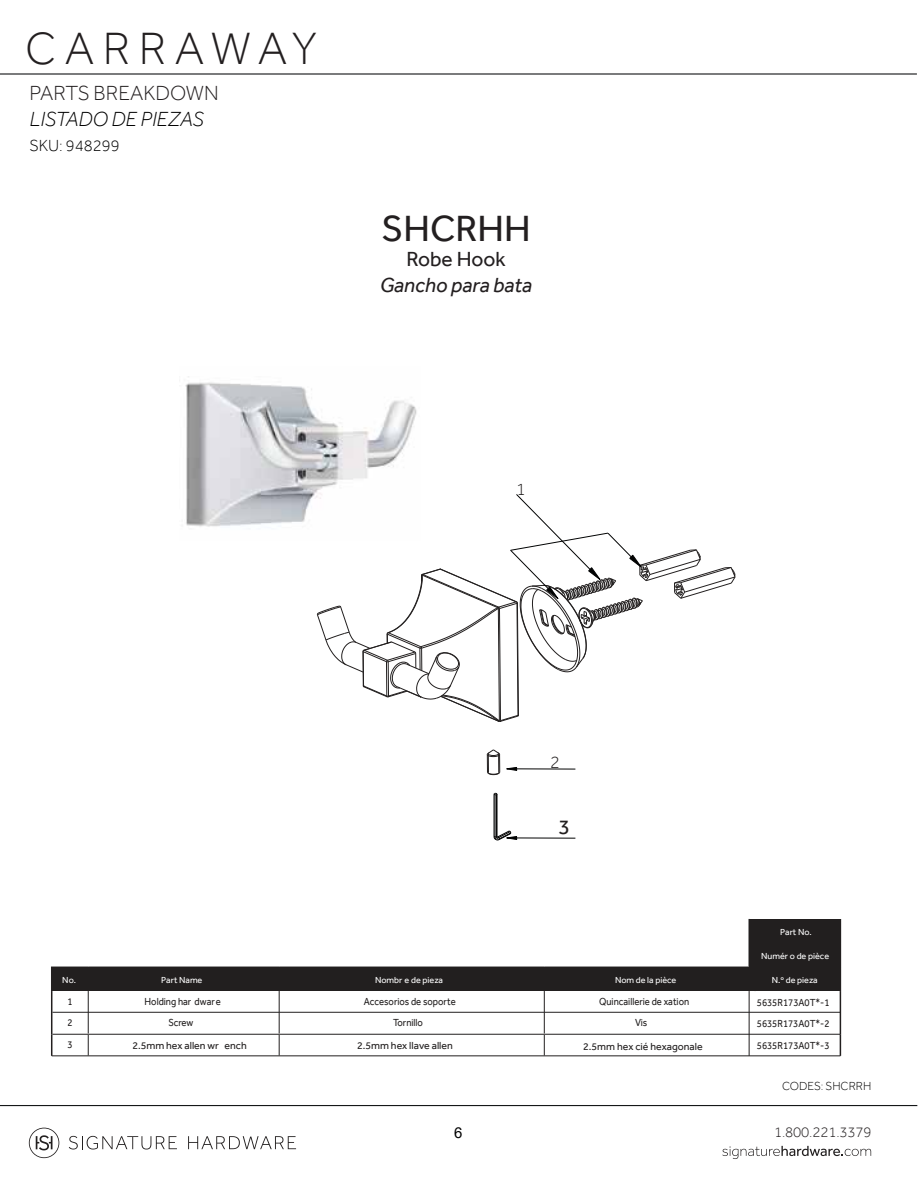
<style>
.page{position:relative;width:918px;height:1188px;background:#fff}
.page>*{position:absolute;margin:0;border:0;box-sizing:border-box;transform-origin:0 0}
.t1{font:300 46.5px "Effra";letter-spacing:.18em;color:#231f20}
.t2{font:37.5px "Effra";color:#231f20}
.t3{font:21.3px "Effra";color:#221f1f}
.t4{font:italic 300 21px "Effra";color:#000}
.t5{font:300 21px "Effra";color:#231f20}
.t6{font:italic 21px "Effra";color:#231f20}
.t7{font:21px "Effra";color:#231f20}
.t8{font:300 17.7px "Effra";color:#221f1f}
.t9{font:300 16.5px "Effra";color:#000}
.t10{font:300 15px "Effra";letter-spacing:-.01em;color:#231f20}
.t11{font:15px "Arial";color:#010101}
.t12{font:300 12px "Effra";color:#010101}
.t13{font:10.5px "Effra";color:#221f1f;scale:.9 1}
.t14{font:10.5px "Effra";color:#221f1f}
.t15{font:9px "Effra";color:#fff}
</style>
<div class="page">
<svg style="left:29px;top:1128px;width:30px;height:30px"></svg>
<svg style="left:69px;top:1136px;width:108px;height:14px"></svg>
<svg style="left:188px;top:1136px;width:108px;height:13px"></svg>
<hr style="left:0;top:1105px;width:917px;height:1px;background:#151718">
<svg style="left:722px;top:1146px;width:149px;height:13px"></svg>
<div style="left:755px;top:967px;width:85px;height:24px;background:#221f1f"></div>
<div style="left:544px;top:967px;width:211px;height:24px;background:#221f1f"></div>
<div style="left:279px;top:967px;width:265px;height:24px;background:#221f1f"></div>
<div style="left:88px;top:967px;width:191px;height:24px;background:#221f1f"></div>
<div style="left:52px;top:967px;width:36px;height:24px;background:#221f1f"></div>
<div style="left:749px;top:943px;width:91px;height:25px;background:#221f1f"></div>
<div style="left:749px;top:919px;width:91px;height:25px;background:#221f1f"></div>
<hr style="left:51px;top:991px;width:1px;height:43px;background:#221f1f">
<hr style="left:88px;top:991px;width:1px;height:42px;background:#221f1f">
<hr style="left:279px;top:991px;width:1px;height:42px;background:#221f1f">
<hr style="left:544px;top:991px;width:1px;height:42px;background:#221f1f">
<hr style="left:840px;top:991px;width:1px;height:43px;background:#221f1f">
<svg style="left:51px;top:1034px;width:1px;height:22px"></svg>
<svg style="left:88px;top:1035px;width:1px;height:20px"></svg>
<svg style="left:279px;top:1035px;width:1px;height:20px"></svg>
<svg style="left:544px;top:1035px;width:1px;height:20px"></svg>
<svg style="left:840px;top:1034px;width:1px;height:22px"></svg>
<hr style="left:749px;top:991px;width:1px;height:65px;background:#221f1f">
<hr style="left:52px;top:1034px;width:36px;height:1px;background:#221f1f">
<hr style="left:88px;top:1034px;width:191px;height:1px;background:#221f1f">
<hr style="left:279px;top:1034px;width:265px;height:1px;background:#221f1f">
<hr style="left:544px;top:1034px;width:296px;height:1px;background:#221f1f">
<hr style="left:52px;top:1055px;width:788px;height:1px;background:#221f1f">
<hr style="left:749px;top:919px;width:92px;height:2px;background:#221f1f">
<hr style="left:51px;top:967px;width:37px;height:1px;background:#221f1f">
<svg style="left:51px;top:968px;width:1px;height:23px"></svg>
<svg style="left:840px;top:921px;width:1px;height:70px"></svg>
<svg style="left:487px;top:749px;width:13px;height:26px"></svg>
<img style="left:185px;top:376px;width:232px;height:151px">
<svg style="left:317px;top:494px;width:419px;height:228px"></svg>
<hr style="left:507px;top:838px;width:68px;height:1px;background:#020303">
<hr style="left:494px;top:794px;width:1px;height:42px;background:#020303">
<hr style="left:495px;top:795px;width:1px;height:42px;background:#020303">
<hr style="left:496px;top:795px;width:1px;height:42px;background:#020303">
<hr style="left:497px;top:794px;width:1px;height:42px;background:#020303">
<svg style="left:494px;top:831px;width:23px;height:9px"></svg>
<svg style="left:506px;top:767px;width:11px;height:4px"></svg>
<hr style="left:507px;top:769px;width:68px;height:1px;background:#020303">
<hr style="left:52px;top:1012px;width:36px;height:1px;background:#221f1f">
<hr style="left:88px;top:1012px;width:191px;height:1px;background:#221f1f">
<hr style="left:279px;top:1012px;width:265px;height:1px;background:#221f1f">
<hr style="left:544px;top:1012px;width:296px;height:1px;background:#221f1f">
<hr style="left:0;top:73px;width:917px;height:2px;background:#151718">
<h1 class="t1" style="left:25px;top:20px;width:293px">CARRAWAY</h1>
<h3 class="t5" style="left:30px;top:80px;width:191px">PARTS BREAKDOWN</h3>
<h3 class="t4" style="left:30px;top:107px;width:176px">LISTADO DE PIEZAS</h3>
<h3 class="t9" style="left:30px;top:136px;width:92px">SKU: 948299</h3>
<h2 class="t2" style="left:382px;top:206px;width:151px">SHCRHH</h2>
<h3 class="t7" style="left:407px;top:247px;width:101px">Robe Hook</h3>
<h3 class="t6" style="left:380px;top:272px;width:154px">Gancho para bata</h3>
<h3 class="t8" style="left:516px;top:478px;width:11px">1</h3>
<h3 class="t8" style="left:550px;top:752px;width:11px">2</h3>
<h3 class="t3" style="left:559px;top:815px;width:13px">3</h3>
<p class="t15" style="left:780px;top:927px;width:33px">Part No.</p>
<p class="t15" style="left:761px;top:950px;width:69px">Numér o de pièce</p>
<p class="t15" style="left:62px;top:974px;width:15px">No.</p>
<p class="t15" style="left:161px;top:974px;width:43px">Part Name</p>
<p class="t15" style="left:375px;top:974px;width:69px">Nombr e de pieza</p>
<p class="t15" style="left:615px;top:974px;width:63px">Nom de la pièce</p>
<p class="t15" style="left:772px;top:974px;width:47px">N.º de pieza</p>
<p class="t13" style="left:67px;top:995px;width:7px">1</p>
<p class="t13" style="left:145px;top:995px;width:86px">Holding har dware</p>
<p class="t13" style="left:364px;top:995px;width:104px">Accesorios de soporte</p>
<p class="t13" style="left:599px;top:995px;width:102px">Quincaillerie de xation</p>
<p class="t13" style="left:67px;top:1039px;width:7px">3</p>
<p class="t13" style="left:757px;top:996px;width:82px">5635R173A0T*-1</p>
<p class="t13" style="left:757px;top:1039px;width:82px">5635R173A0T*-3</p>
<p class="t13" style="left:67px;top:1017px;width:7px">2</p>
<p class="t13" style="left:168px;top:1017px;width:29px">Screw</p>
<p class="t13" style="left:393px;top:1017px;width:35px">Tornillo</p>
<p class="t13" style="left:635px;top:1017px;width:15px">Vis</p>
<p class="t13" style="left:757px;top:1017px;width:82px">5635R173A0T*-2</p>
<p class="t14" style="left:132px;top:1039px;width:116px">2.5mm hex allen wr ench</p>
<p class="t14" style="left:357px;top:1039px;width:97px">2.5mm hex llave allen</p>
<p class="t14" style="left:583px;top:1040px;width:121px">2.5mm hex cié hexagonale</p>
<p class="t12" style="left:782px;top:1079px;width:91px">CODES: SHCRRH</p>
<h3 class="t11" style="left:454px;top:1123px;width:10px">6</h3>
<h3 class="t10" style="left:774px;top:1124px;width:99px">1.800.221.3379</h3>
</div>
